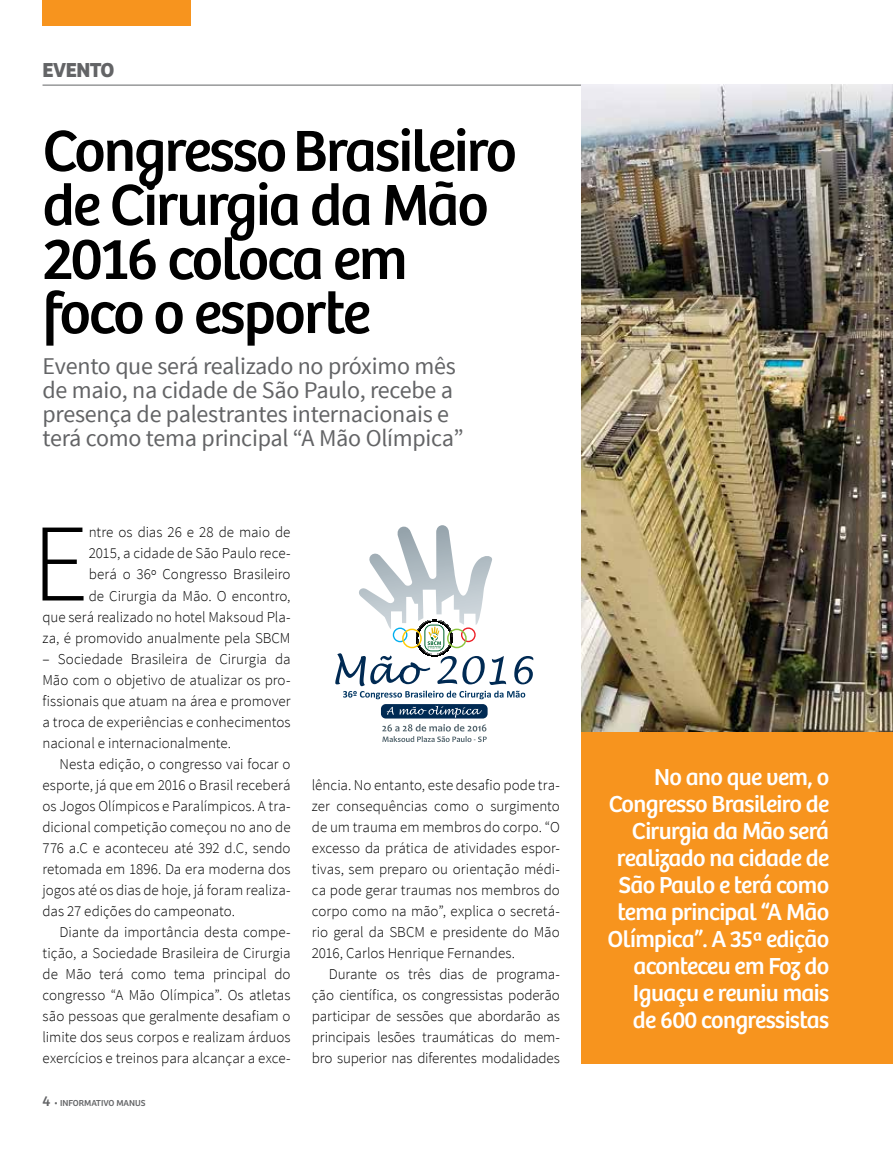
<style>
.page{position:relative;width:893px;height:1149px;background:#fff}
.page>*{position:absolute;margin:0;border:0;box-sizing:border-box;transform-origin:0 0}
.t1{font:300 110.55px "Source Sans Pro";color:#000}
.t2{font:60px/54px "Bree";letter-spacing:-.03em;color:#000}
.t3{font:24px/27px "Bree";letter-spacing:-.025em;color:#fff;text-align:right}
.t4{font:24px/24px "Source Sans Pro";letter-spacing:-.01em;color:#636466}
.t5{font:700 21px "Bree";letter-spacing:-.02em;color:#636466}
.t6{font:300 15px/21px "Source Sans Pro";color:#000;text-align:justify}
.t7{font:9px "Bree";color:#636466}
.s1{font-size:15px}
</style>
<div class="page">
<hr style="left:43px;top:85px;width:850px;height:1px;background:#636466">
<div style="left:581px;top:614px;width:312px;height:449px;background:#f7941e"></div>
<div style="left:43px;top:0;width:148px;height:26px;background:#f7941e"></div>
<svg style="left:335px;top:525px;width:198px;height:174px"></svg>
<svg style="left:382px;top:724px;width:105px;height:17px"></svg>
<div style="left:381px;top:703px;width:107px;height:15px;background:#0c345b;border-radius:5px"></div>
<svg style="left:387px;top:705px;width:95px;height:12px"></svg>
<div style="left:402px;top:628px;width:20px;height:20px;border:1px solid #ffcb05;border-radius:50%"></div>
<div style="left:447px;top:628px;width:20px;height:20px;border:1px solid #8cc63f;border-radius:50%"></div>
<img style="left:581px;top:85px;width:312px;height:646px">
<h3 class="t5" style="left:43px;top:57px;width:74px">EVENTO</h3>
<h2 class="t2" style="left:43px;top:125px;width:476px">Congresso Brasileiro de Cirurgia da Mão<br>2016 coloca em foco o esporte</h2>
<h3 class="t4" style="left:43px;top:354px;width:423px">Evento que será realizado no próximo mês de maio, na cidade de São Paulo, recebe a presença de palestrantes internacionais e terá como tema principal “A Mão Olímpica”</h3>
<p class="t6" style="left:43px;top:522px;width:250px;text-align:right">ntre os dias 26 e 28 de maio de<br>2015, a cidade de São Paulo rece-<br>berá o 36º Congresso Brasileiro<br>de Cirurgia da Mão. O encontro,<br>que será realizado no hotel Maksoud Pla&shy;za, é promovido anualmente pela SBCM</p>
<p class="t6" style="left:43px;top:648px;width:250px">– Sociedade Brasileira de Cirurgia da Mão com o objetivo de atualizar os pro&shy;fissionais que atuam na área e promover a troca de experiências e conhecimentos nacional e internacionalmente.</p>
<p class="t6" style="left:43px;top:753px;width:250px;text-indent:17px">Nesta edição, o congresso vai focar o esporte, já que em 2016 o Brasil receberá os Jogos Olímpicos e Paralímpicos. A tra&shy;dicional competição começou no ano de 776 a.C e aconteceu até 392 d.C, sendo retomada em 1896. Da era moderna dos jogos até os dias de hoje, já foram realiza&shy;das 27 edições do campeonato.</p>
<p class="t6" style="left:43px;top:921px;width:250px;text-indent:17px">Diante da importância desta compe&shy;tição, a Sociedade Brasileira de Cirurgia de Mão terá como tema principal do congresso “A Mão Olímpica”. Os atletas são pessoas que geralmente desafiam o limite dos seus corpos e realizam árduos exercícios e treinos para alcançar a exce-</p>
<h1 class="t1" style="left:32px;top:496px;width:58px">E</h1>
<p class="t7" style="left:43px;top:1097px;width:105px"><span class="s1">4</span> • INFORMATIVO MANUS</p>
<p class="t6" style="left:312px;top:774px;width:250px">lência. No entanto, este desafio pode tra&shy;zer consequências como o surgimento de um trauma em membros do corpo. “O excesso da prática de atividades espor&shy;tivas, sem preparo ou orientação médi&shy;ca pode gerar traumas nos membros do corpo como na mão”, explica o secretá&shy;rio geral da SBCM e presidente do Mão 2016, Carlos Henrique Fernandes.</p>
<p class="t6" style="left:312px;top:963px;width:250px;text-indent:17px">Durante os três dias de programa&shy;ção científica, os congressistas poderão participar de sessões que abordarão as principais lesões traumáticas do mem&shy;bro superior nas diferentes modalidades</p>
<h3 class="t3" style="left:608px;top:763px;width:223px">No ano que vem, o<br>Congresso Brasileiro de<br>Cirurgia da Mão será realizado na cidade de<br>São Paulo e terá como tema principal “A Mão<br>Olímpica”. A 35ª edição aconteceu em Foz do<br>Iguaçu e reuniu mais de 600 congressistas</h3>
</div>
